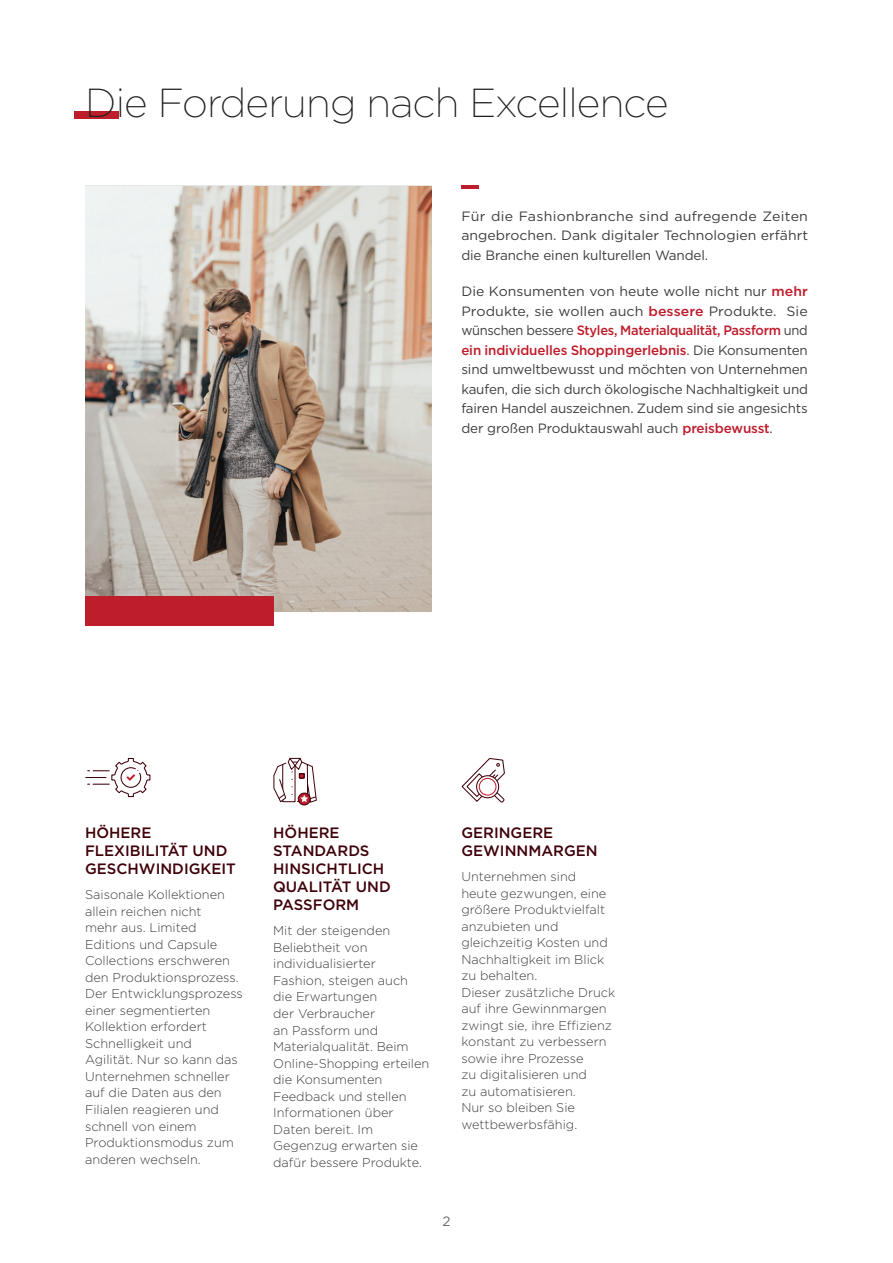
<style>
.page{position:relative;width:893px;height:1263px;background:#fff}
.page>*{position:absolute;margin:0;border:0;box-sizing:border-box;transform-origin:0 0}
.t1{font:200 40.5px "Gotham";letter-spacing:-.02em;color:#231f20}
.t2{font:500 15px/18px "Gotham";color:#3f0009}
.t3{font:13.5px/19.5px "Gotham";letter-spacing:-.01em;color:#3e3e3f;text-align:justify;scale:1.04 1}
.t4{font:13.5px/19.5px "Gotham";letter-spacing:-.01em;color:#3e3e3f;text-align:justify;scale:1.05 1}
.t5{font:13.5px "Gotham";color:#69696c}
.t6{font:300 12.75px/16.5px "Gotham";color:#3e3e3f}
.s1{font-weight:500;color:#be1d2c}
</style>
<div class="page">
<div style="left:74px;top:111px;width:45px;height:8px;background:#be1d2c"></div>
<img style="left:85px;top:186px;width:347px;height:425px">
<div style="left:85px;top:596px;width:188px;height:30px;background:#be1d2c"></div>
<hr style="left:461px;top:185px;width:18px;height:4px;background:#be1d2c">
<svg style="left:86px;top:758px;width:65px;height:39px"></svg>
<div style="left:298px;top:793px;width:13px;height:12px;border:1px solid #3f0009;border-radius:50%"></div>
<svg style="left:273px;top:758px;width:44px;height:45px"></svg>
<svg style="left:461px;top:758px;width:44px;height:45px"></svg>
<h1 class="t1" style="left:85px;top:78px;width:585px">Die Forderung nach Excellence</h1>
<p class="t4" style="left:461px;top:206px;width:332px">Für die Fashionbranche sind aufregende Zeiten angebrochen. Dank digitaler Technologien erfährt die Branche einen kulturellen Wandel.</p>
<p class="t3" style="left:461px;top:281px;width:335px">Die Konsumenten von heute wolle nicht nur <span class="s1">mehr </span>Produkte, sie wollen auch <span class="s1">bessere</span> Produkte. Sie wünschen bessere <span class="s1">Styles, Materialqualität, Passform</span> und <span class="s1">ein individuelles Shoppingerlebnis</span>. Die Konsumenten sind umweltbewusst und möchten von Unternehmen kaufen, die sich durch ökologische Nachhaltigkeit und fairen Handel auszeichnen. Zudem sind sie angesichts der großen Produktauswahl auch <span class="s1">preisbewusst</span>.</p>
<p class="t2" style="left:85px;top:824px;width:152px">HÖHERE<br>FLEXIBILITÄT UND<br>GESCHWINDIGKEIT</p>
<p class="t6" style="left:85px;top:886px;width:159px">Saisonale Kollektionen allein reichen nicht<br>mehr aus. Limited<br>Editions und Capsule<br>Collections erschweren den Produktionsprozess.<br>Der Entwicklungsprozess einer segmentierten<br>Kollektion erfordert<br>Schnelligkeit und<br>Agilität. Nur so kann das<br>Unternehmen schneller auf die Daten aus den<br>Filialen reagieren und schnell von einem<br>Produktionsmodus zum anderen wechseln.</p>
<p class="t2" style="left:273px;top:824px;width:119px">HÖHERE<br>STANDARDS<br>HINSICHTLICH<br>QUALITÄT UND<br>PASSFORM</p>
<p class="t6" style="left:273px;top:922px;width:158px">Mit der steigenden<br>Beliebtheit von individualisierter<br>Fashion, steigen auch die Erwartungen<br>der Verbraucher<br>an Passform und<br>Materialqualität. Beim<br>Online-Shopping erteilen die Konsumenten<br>Feedback und stellen<br>Informationen über<br>Daten bereit. Im<br>Gegenzug erwarten sie dafür bessere Produkte.</p>
<p class="t2" style="left:461px;top:824px;width:138px">GERINGERE<br>GEWINNMARGEN</p>
<p class="t6" style="left:461px;top:868px;width:155px">Unternehmen sind<br>heute gezwungen, eine größere Produktvielfalt anzubieten und gleichzeitig Kosten und<br>Nachhaltigkeit im Blick zu behalten.<br>Dieser zusätzliche Druck auf ihre Gewinnmargen zwingt sie, ihre Effizienz konstant zu verbessern sowie ihre Prozesse<br>zu digitalisieren und<br>zu automatisieren.<br>Nur so bleiben Sie wettbewerbsfähig.</p>
<p class="t5" style="left:442px;top:1212px;width:10px">2</p>
</div>
